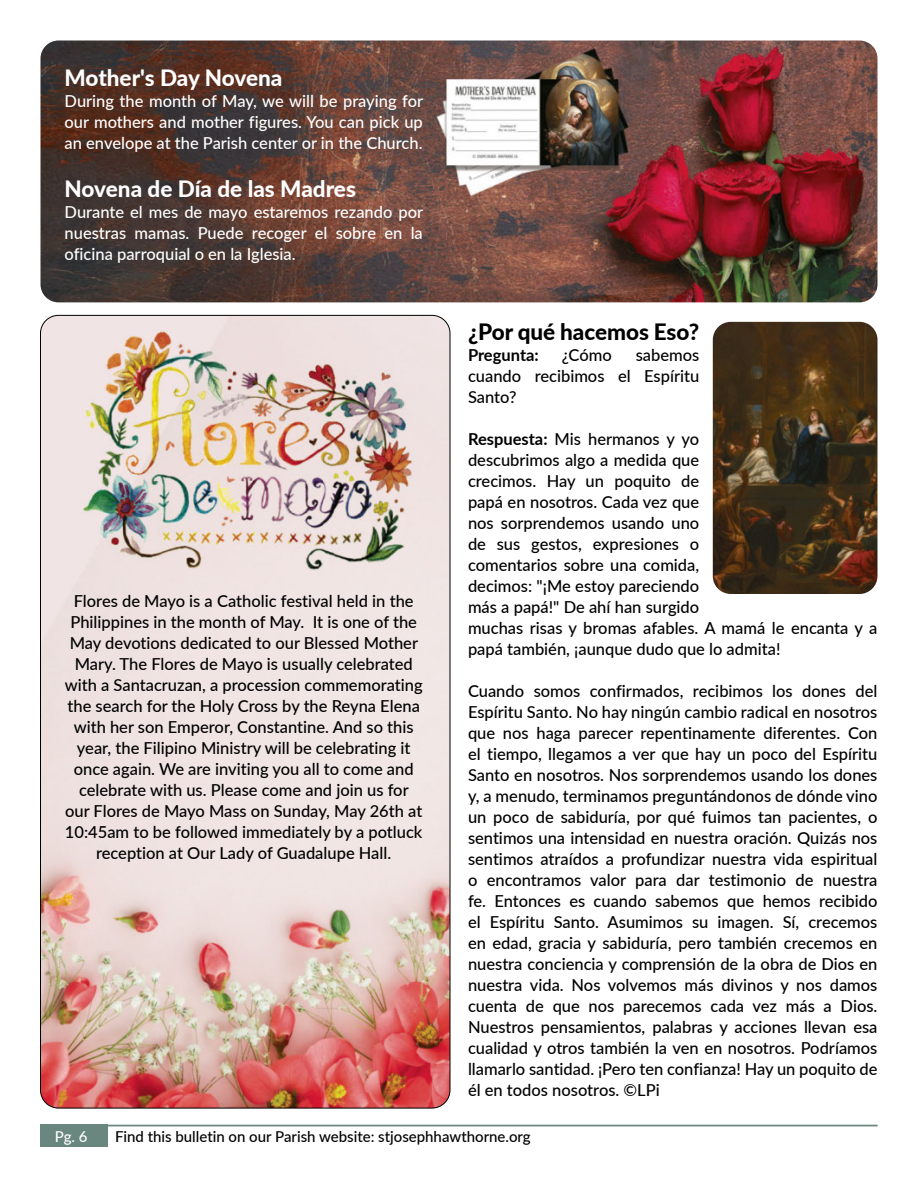
<style>
.page{position:relative;width:918px;height:1188px;background:#fff}
.page>*{position:absolute;margin:0;border:0;box-sizing:border-box;transform-origin:0 0}
.t1{font:800 22.5px "Lato";color:#fff}
.t2{font:800 22.5px "Lato";color:#000}
.t3{font:500 16.5px/21px "Grcdqr Lato";color:#000;text-align:justify}
.t4{font:500 16.5px/21px "Grcdqr Lato";color:#fff;text-align:justify}
.t5{font:700 16.5px "Lato";color:#000}
.t6{font:500 15px "Wmycwp Lato";color:#000}
.t7{font:500 15px "Grcdqr Lato";color:#fff}
.s1{font-family:"Lato";font-weight:700}
</style>
<div class="page">
<div style="left:41px;top:1125px;width:67px;height:22px;background:#69877f"></div>
<hr style="left:108px;top:1125px;width:770px;height:1px;background:#69877f">
<img style="left:41px;top:40px;width:837px;height:262px">
<img style="left:41px;top:315px;width:409px;height:793px">
<img style="left:713px;top:322px;width:165px;height:272px">
<h1 class="t1" style="left:65px;top:61px;width:219px">Mother's Day Novena</h1>
<p class="t4" style="left:65px;top:90px;width:360px">During the month of May, we will be praying for our mothers and mother figures. You can pick up an envelope at the Parish center or in the Church.</p>
<h1 class="t1" style="left:65px;top:172px;width:293px">Novena de Día de las Madres</h1>
<p class="t4" style="left:65px;top:201px;width:360px">Durante el mes de mayo estaremos rezando por nuestras mamas. Puede recoger el sobre en la oficina parroquial o en la Iglesia.</p>
<p class="t3" style="left:65px;top:590px;width:359px;text-align:center">Flores de Mayo is a Catholic festival held in the Philippines in the month of May. It is one of the May devotions dedicated to our Blessed Mother Mary. The Flores de Mayo is usually celebrated with a Santacruzan, a procession commemorating the search for the Holy Cross by the Reyna Elena with her son Emperor, Constantine. And so this year, the Filipino Ministry will be celebrating it once again. We are inviting you all to come and celebrate with us. Please come and join us for our Flores de Mayo Mass on Sunday, May 26th at 10:45am to be followed immediately by a potluck reception at Our Lady of Guadalupe Hall.</p>
<h1 class="t2" style="left:468px;top:315px;width:233px">¿Por qué hacemos Eso?</h1>
<p class="t5" style="left:468px;top:343px;width:72px">Pregunta:</p>
<p class="t3" style="left:562px;top:344px;width:52px">¿Cómo</p>
<p class="t3" style="left:468px;top:344px;width:233px;text-indent:168px">sabemos cuando recibimos el Espíritu Santo?</p>
<p class="t3" style="left:468px;top:428px;width:411px;text-align:left"><span class="s1">Respuesta:</span> Mis hermanos y yo<br>descubrimos algo a medida que<br>crecimos. Hay un poquito de<br>papá en nosotros. Cada vez que<br>nos sorprendemos usando uno<br>de sus gestos, expresiones o<br>comentarios sobre una comida,<br>decimos: "¡Me estoy pareciendo<br>más a papá!" De ahí han surgido<br>muchas risas y bromas afables. A mamá le encanta y a papá también, ¡aunque dudo que lo admita!</p>
<p class="t3" style="left:468px;top:680px;width:411px">Cuando somos confirmados, recibimos los dones del Espíritu Santo. No hay ningún cambio radical en nosotros que nos haga parecer repentinamente diferentes. Con el tiempo, llegamos a ver que hay un poco del Espíritu Santo en nosotros. Nos sorprendemos usando los dones y, a menudo, terminamos preguntándonos de dónde vino un poco de sabiduría, por qué fuimos tan pacientes, o sentimos una intensidad en nuestra oración. Quizás nos sentimos atraídos a profundizar nuestra vida espiritual o encontramos valor para dar testimonio de nuestra fe. Entonces es cuando sabemos que hemos recibido el Espíritu Santo. Asumimos su imagen. Sí, crecemos en edad, gracia y sabiduría, pero también crecemos en nuestra conciencia y comprensión de la obra de Dios en nuestra vida. Nos volvemos más divinos y nos damos cuenta de que nos parecemos cada vez más a Dios.<br>Nuestros pensamientos, palabras y acciones llevan esa cualidad y otros también la ven en nosotros. Podríamos llamarlo santidad. ¡Pero ten confianza! Hay un poquito de él en todos nosotros. ©LPi</p>
<p class="t7" style="left:55px;top:1126px;width:34px">Pg. 6</p>
<p class="t6" style="left:115px;top:1126px;width:417px">Find this bulletin on our Parish website: stjosephhawthorne.org</p>
</div>
